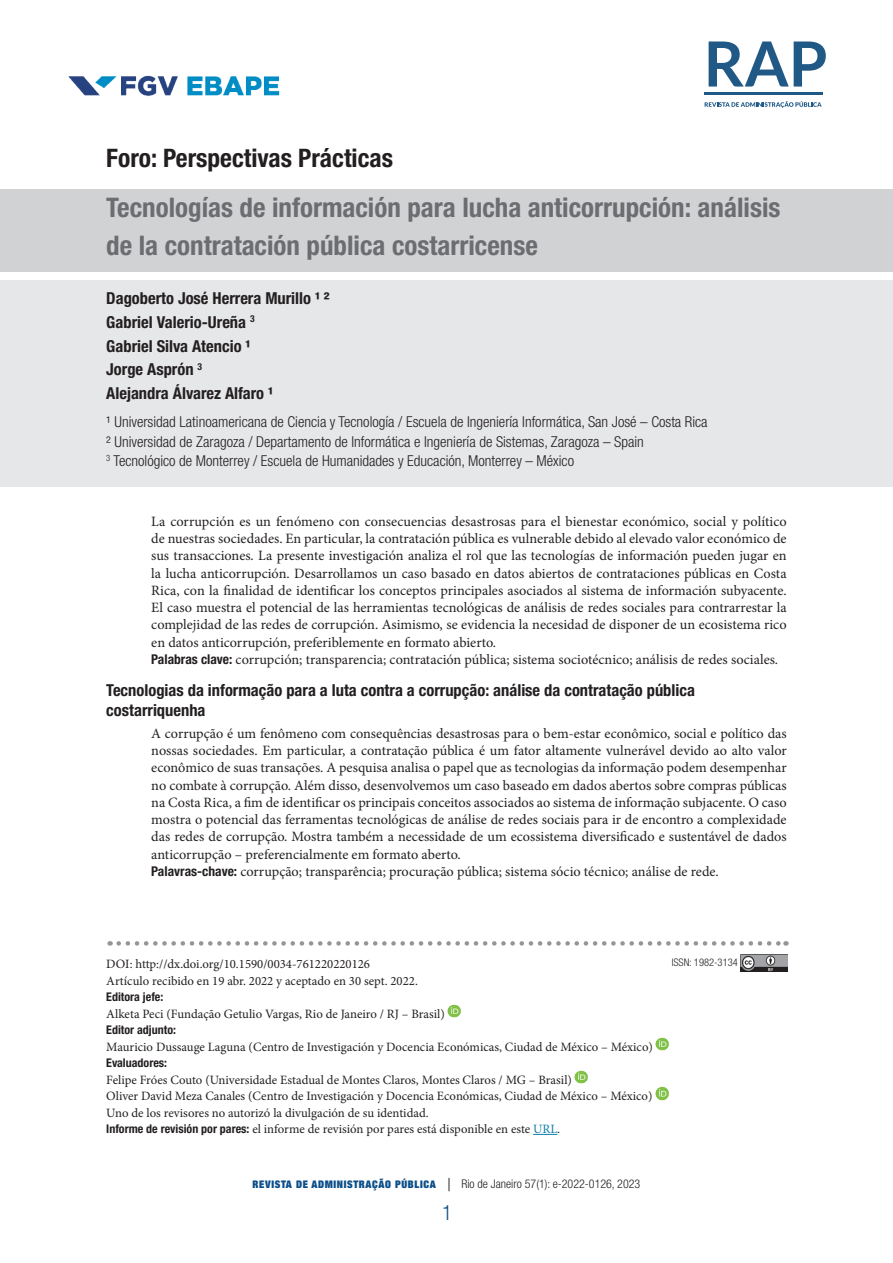
<style>
.page{position:relative;width:893px;height:1263px;background:#fff}
.page>*{position:absolute;margin:0;border:0;box-sizing:border-box;transform-origin:0 0}
.t1{font:700 condensed 27px/37.5px "Helvetica Neue LT Std";color:#6c6d70}
.t2{font:700 condensed 25.5px "Helvetica Neue LT Std";color:#231f20}
.t3{font:300 condensed 21px "Helvetica Neue LT Std";color:#0c4f89}
.t4{font:700 condensed 16.5px/23.7px "Helvetica Neue LT Std";color:#231f20}
.t5{font:300 condensed 15px/19.5px "Helvetica Neue LT Std";color:#231f20}
.t6{font:14.25px/17.2px "Minion Pro";color:#231f20}
.t7{font:12.75px/16.5px "Minion Pro";color:#231f20}
.t8{font:300 condensed 12px "Helvetica Neue LT Std";color:#231f20}
.t9{font:700 condensed 12px "Helvetica Neue LT Std";color:#231f20}
.t10{font:300 condensed 10.5px "Helvetica Neue LT Std";color:#231f20}
.s1{font-family:"Helvetica Neue LT Std";font-weight:700;font-stretch:condensed;font-size:13.5px}
.s2{font-family:"Helvetica Neue LT Std";font-weight:700;font-stretch:condensed;font-size:12px}
.s3{color:#0d7fac}
.s4{font-family:"Helvetica Neue";font-weight:900;font-stretch:expanded;font-size:10.5px;color:#0c4f89}
.s5{font-size:18px}
</style>
<div class="page">
<img style="left:68px;top:75px;width:212px;height:21px">
<svg style="left:705px;top:101px;width:117px;height:7px"></svg>
<hr style="left:704px;top:93px;width:119px;height:2px;background:#205986">
<svg style="left:709px;top:41px;width:117px;height:46px"></svg>
<div style="left:0;top:189px;width:892px;height:82px;background:#d1d2d4"></div>
<div style="left:0;top:280px;width:892px;height:206px;background:#e6e7e9"></div>
<svg style="left:119px;top:941px;width:667px;height:5px"></svg>
<img style="left:740px;top:955px;width:47px;height:16px">
<svg style="left:533px;top:1134px;width:24px;height:1px"></svg>
<img style="left:448px;top:1004px;width:13px;height:13px">
<svg style="left:656px;top:1037px;width:13px;height:13px"></svg>
<img style="left:575px;top:1070px;width:13px;height:13px">
<img style="left:655px;top:1086px;width:14px;height:14px">
<h2 class="t2" style="left:106px;top:143px;width:288px">Foro: Perspectivas Prácticas</h2>
<h1 class="t1" style="left:106px;top:189px;width:676px">Tecnologías de información para lucha anticorrupción: análisis de la contratación pública costarricense</h1>
<p class="t4" style="left:106px;top:286px;width:225px">Dagoberto José Herrera Murillo ¹ ²<br>Gabriel Valerio-Ureña <sup>3<br></sup>Gabriel Silva Atencio ¹<br>Jorge Asprón <sup>3<br></sup>Alejandra Álvarez Alfaro ¹</p>
<p class="t5" style="left:106px;top:412px;width:603px">¹ Universidad Latinoamericana de Ciencia y Tecnología / Escuela de Ingeniería Informática, San José – Costa Rica<br>² Universidad de Zaragoza / Departamento de Informática e Ingeniería de Sistemas, Zaragoza – Spain<br><sup>3</sup> Tecnológico de Monterrey / Escuela de Humanidades y Educación, Monterrey – México</p>
<p class="t6" style="left:151px;top:513px;width:637px">La corrupción es un fenómeno con consecuencias desastrosas para el bienestar económico, social y político de nuestras sociedades. En particular, la contratación pública es vulnerable debido al elevado valor económico de sus transacciones. La presente investigación analiza el rol que las tecnologías de información pueden jugar en la lucha anticorrupción. Desarrollamos un caso basado en datos abiertos de contrataciones públicas en Costa Rica, con la finalidad de identificar los conceptos principales asociados al sistema de información subyacente.<br>El caso muestra el potencial de las herramientas tecnológicas de análisis de redes sociales para contrarrestar la complejidad de las redes de corrupción. Asimismo, se evidencia la necesidad de disponer de un ecosistema rico en datos anticorrupción, preferiblemente en formato abierto.<br><span class="s1">Palabras clave:</span> corrupción; transparencia; contratación pública; sistema sociotécnico; análisis de redes sociales.</p>
<p class="t4" style="left:106px;top:680px;width:590px;line-height:19.8px">Tecnologias da informação para a luta contra a corrupção: análise da contratação pública costarriquenha</p>
<p class="t6" style="left:151px;top:725px;width:637px">A corrupção é um fenômeno com consequências desastrosas para o bem-estar econômico, social e político das nossas sociedades. Em particular, a contratação pública é um fator altamente vulnerável devido ao alto valor econômico de suas transações. A pesquisa analisa o papel que as tecnologias da informação podem desempenhar no combate à corrupção. Além disso, desenvolvemos um caso baseado em dados abertos sobre compras públicas na Costa Rica, a fim de identificar os principais conceitos associados ao sistema de informação subjacente. O caso mostra o potencial das ferramentas tecnológicas de análise de redes sociais para ir de encontro a complexidade das redes de corrupção. Mostra também a necessidade de um ecossistema diversificado e sustentável de dados anticorrupção – preferencialmente em formato aberto.<br><span class="s1">Palavras-chave:</span> corrupção; transparência; procuração pública; sistema sócio técnico; análise de rede.</p>
<p class="t7" style="left:106px;top:956px;width:313px">DOI: http://dx.doi.org/10.1590/0034-761220220126<br>Artículo recibido en 19 abr. 2022 y aceptado en 30 sept. 2022.</p>
<p class="t9" style="left:106px;top:989px;width:59px">Editora jefe:</p>
<p class="t7" style="left:106px;top:1005px;width:340px">Alketa Peci (Fundação Getulio Vargas, Rio de Janeiro / RJ – Brasil)</p>
<p class="t9" style="left:106px;top:1022px;width:71px">Editor adjunto:</p>
<p class="t7" style="left:106px;top:1038px;width:548px">Mauricio Dussauge Laguna (Centro de Investigación y Docencia Económicas, Ciudad de México – México)</p>
<p class="t9" style="left:106px;top:1055px;width:62px">Evaluadores:</p>
<p class="t7" style="left:106px;top:1071px;width:548px">Felipe Fróes Couto (Universidade Estadual de Montes Claros, Montes Claros / MG – Brasil)<br>Oliver David Meza Canales (Centro de Investigación y Docencia Económicas, Ciudad de México – México)<br>Uno de los revisores no autorizó la divulgación de su identidad.<br><span class="s2">Informe de revisión por pares:</span> el informe de revisión por pares está disponible en este <span class="s3">URL</span>.</p>
<p class="t8" style="left:253px;top:1176px;width:389px"><span class="s4">REVISTA DE ADMINISTRAÇÃO PÚBLICA</span> <span class="s5">|</span> Rio de Janeiro 57(1): e-2022-0126, 2023</p>
<h3 class="t3" style="left:442px;top:1200px;width:12px">1</h3>
<p class="t10" style="left:672px;top:956px;width:68px">ISSN: 1982-3134</p>
</div>
